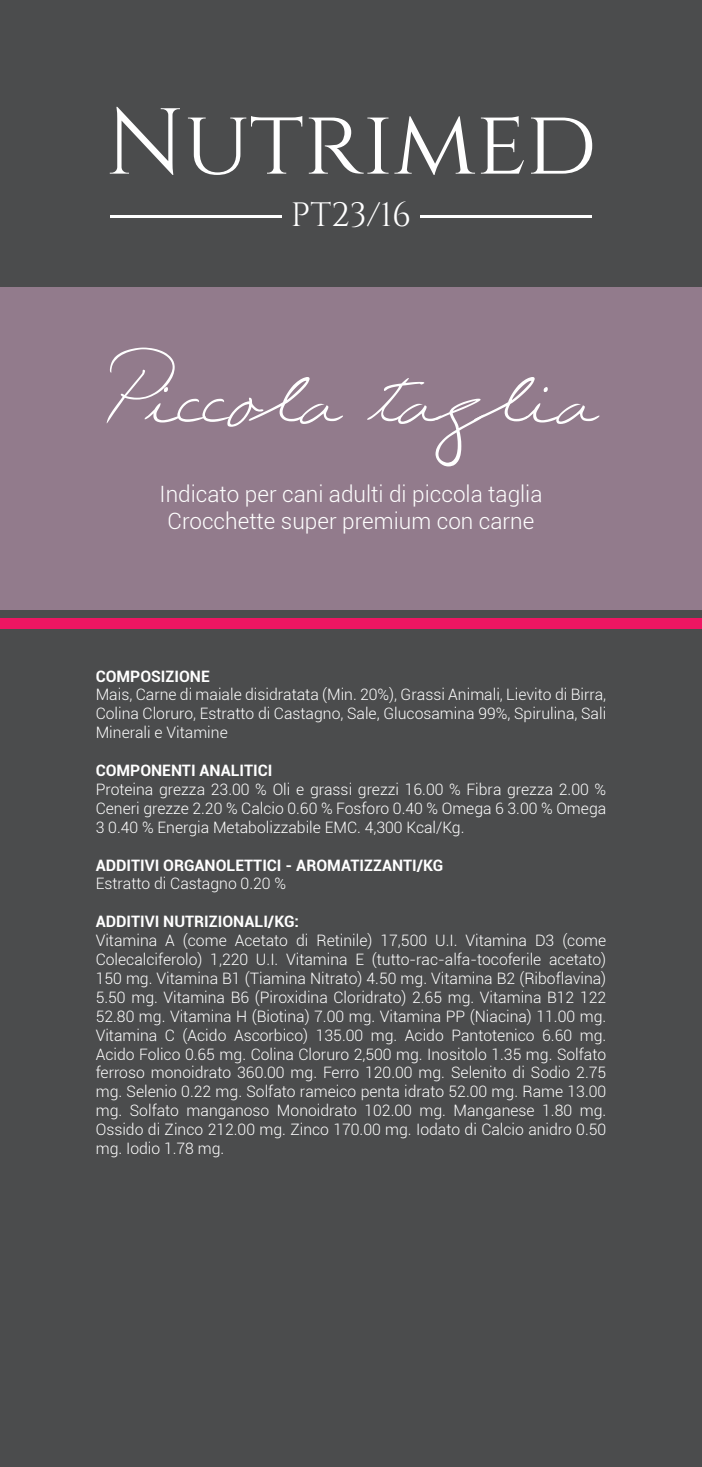
<style>
.page{position:relative;width:702px;height:1467px;background:#4b4c4d}
.page>*{position:absolute;margin:0;border:0;box-sizing:border-box;transform-origin:0 0}
.t1{font:85.5px "Giuliano Handwriting";color:#fff}
.t2{font:33.75px "Cinzel";color:#fff}
.t3{font:300 22.5px "Roboto";color:#fff}
.t4{font:300 15.75px/18.9px "Roboto";color:#fff;text-align:justify}
.t5{font:700 15.75px "Roboto";color:#fff}
</style>
<div class="page">
<div style="left:0;top:287px;width:702px;height:322px;background:#927b8c"></div>
<svg style="left:110px;top:107px;width:70px;height:68px"></svg>
<svg style="left:188px;top:116px;width:114px;height:59px"></svg>
<svg style="left:309px;top:118px;width:79px;height:56px"></svg>
<svg style="left:394px;top:116px;width:81px;height:59px"></svg>
<svg style="left:481px;top:116px;width:43px;height:58px"></svg>
<svg style="left:531px;top:118px;width:61px;height:56px"></svg>
<hr style="left:110px;top:216px;width:171px;height:2px;background:#fff">
<hr style="left:420px;top:216px;width:172px;height:2px;background:#fff">
<div style="left:0;top:619px;width:702px;height:9px;background:#ed1662"></div>
<p class="t2" style="left:291px;top:195px;width:122px">PT23/16</p>
<p class="t1" style="left:106px;top:342px;width:491px">Piccola taglia</p>
<p class="t3" style="left:160px;top:479px;width:384px">Indicato per cani adulti di piccola taglia</p>
<p class="t3" style="left:168px;top:506px;width:368px">Crocchette super premium con carne</p>
<p class="t5" style="left:96px;top:665px;width:116px">COMPOSIZIONE</p>
<p class="t4" style="left:96px;top:685px;width:512px">Mais, Carne di maiale disidratata (Min. 20%), Grassi Animali, Lievito di Birra, Colina Cloruro, Estratto di Castagno, Sale, Glucosamina 99%, Spirulina, Sali Minerali e Vitamine</p>
<p class="t5" style="left:96px;top:759px;width:178px">COMPONENTI ANALITICI</p>
<p class="t4" style="left:96px;top:779px;width:512px">Proteina grezza 23.00 % Oli e grassi grezzi 16.00 % Fibra grezza 2.00 % Ceneri grezze 2.20 % Calcio 0.60 % Fosforo 0.40 % Omega 6 3.00 % Omega 3 0.40 % Energia Metabolizzabile EMC. 4,300 Kcal/Kg.</p>
<p class="t5" style="left:96px;top:854px;width:349px">ADDITIVI ORGANOLETTICI - AROMATIZZANTI/KG</p>
<p class="t4" style="left:96px;top:874px;width:192px">Estratto di Castagno 0.20 %</p>
<p class="t5" style="left:96px;top:910px;width:205px">ADDITIVI NUTRIZIONALI/KG:</p>
<p class="t4" style="left:96px;top:931px;width:512px">Vitamina A (come Acetato di Retinile) 17,500 U.I. Vitamina D3 (come Colecalciferolo) 1,220 U.I. Vitamina E (tutto-rac-alfa-tocoferile acetato)<br>150 mg. Vitamina B1 (Tiamina Nitrato) 4.50 mg. Vitamina B2 (Riboflavina)<br>5.50 mg. Vitamina B6 (Piroxidina Cloridrato) 2.65 mg. Vitamina B12 122<br>52.80 mg. Vitamina H (Biotina) 7.00 mg. Vitamina PP (Niacina) 11.00 mg.<br>Vitamina C (Acido Ascorbico) 135.00 mg. Acido Pantotenico 6.60 mg.<br>Acido Folico 0.65 mg. Colina Cloruro 2,500 mg. Inositolo 1.35 mg. Solfato ferroso monoidrato 360.00 mg. Ferro 120.00 mg. Selenito di Sodio 2.75 mg. Selenio 0.22 mg. Solfato rameico penta idrato 52.00 mg. Rame 13.00 mg. Solfato manganoso Monoidrato 102.00 mg. Manganese 1.80 mg.<br>Ossido di Zinco 212.00 mg. Zinco 170.00 mg. Iodato di Calcio anidro 0.50 mg. Iodio 1.78 mg.</p>
</div>
